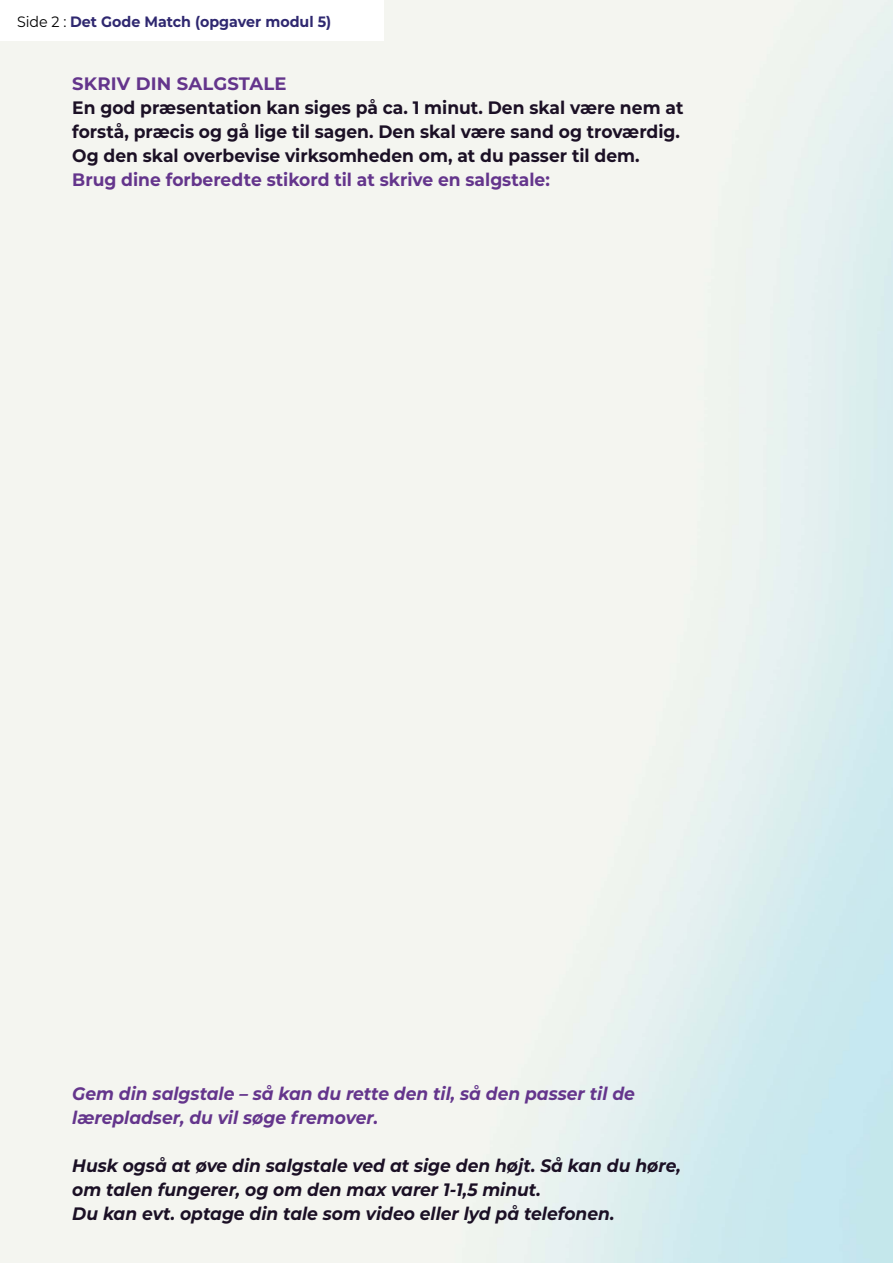
<style>
.page{position:relative;width:893px;height:1263px;background:#fff}
.page>*{position:absolute;margin:0;border:0;box-sizing:border-box;transform-origin:0 0}
.Brødtekst_P_12pt{font:700 18px/24px "Montserrat";color:#1b1025;scale:.95 1}
.Brødtekst_P_12pt-2{font:italic 700 18px/24px "Montserrat";color:#1b1025;scale:.95 1}
.Brødtekst_P_12pt-3{font:italic 700 18px/24px "Montserrat";color:#64358c;scale:.95 1}
.Brødtekst_P_12pt-4{font:700 18px "Montserrat";color:#64358c;scale:.95 1}
.Mellemrubrik_H3{font:700 18px "Montserrat";letter-spacing:.01em;color:#64358c}
.t1{font:700 15px "Montserrat";color:#2f2870;scale:.95 1}
.s1{font-weight:400;color:#000}
</style>
<div class="page">
<p class="t1" style="left:17px;top:11px;width:332px"><span class="s1">Side 2 :</span> Det Gode Match (opgaver modul 5)</p>
<h3 class="Mellemrubrik_H3" style="left:72px;top:70px;width:216px">SKRIV DIN SALGSTALE</h3>
<p class="Brødtekst_P_12pt" style="left:72px;top:94px;width:645px">En god præsentation kan siges på ca. 1 minut. Den skal være nem at forstå, præcis og gå lige til sagen. Den skal være sand og troværdig.<br>Og den skal overbevise virksomheden om, at du passer til dem.</p>
<p class="Brødtekst_P_12pt-4" style="left:72px;top:166px;width:504px">Brug dine forberedte stikord til at skrive en salgstale:</p>
<p class="Brødtekst_P_12pt-3" style="left:72px;top:1081px;width:594px">Gem din salgstale – så kan du rette den til, så den passer til de lærepladser, du vil søge fremover.</p>
<p class="Brødtekst_P_12pt-2" style="left:72px;top:1153px;width:642px">Husk også at øve din salgstale ved at sige den højt. Så kan du høre, om talen fungerer, og om den max varer 1-1,5 minut.<br>Du kan evt. optage din tale som video eller lyd på telefonen.</p>
</div>
